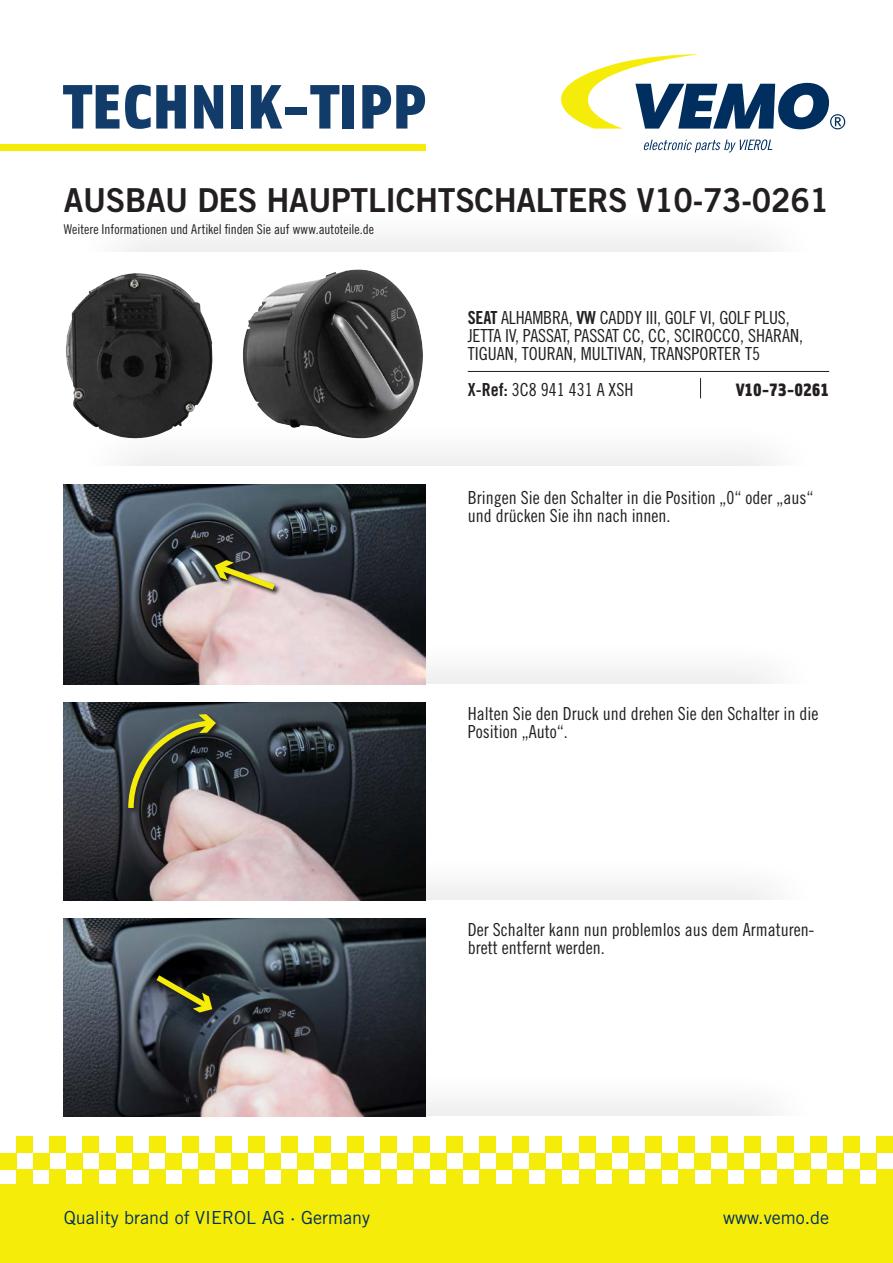
<style>
.page{position:relative;width:893px;height:1263px;background:#fff}
.page>*{position:absolute;margin:0;border:0;box-sizing:border-box;transform-origin:0 0}
.t1{font:63px "Solex Black Lining";color:#113b69;scale:1.1 1}
.t2{font:33px "Trade Gothic Bold Two";letter-spacing:-.01em;color:#231f20}
.t3{font:18px/18px "Trade Gothic Cond Eighteen";color:#231f20}
.t4{font:18px "Trade Gothic";color:#002e5e}
.t5{font:18px "Solex Black Lining";color:#231f20}
.t6{font:13.5px "Trade Gothic Cond Eighteen";color:#231f20}
.s1{font-family:"Trade Gothic Bold Cond Twenty"}
</style>
<div class="page">
<div style="left:71px;top:207px;width:753px;height:116px;background:#f9f9f9"></div>
<div style="left:33px;top:252px;width:829px;height:255px;background:#fff"></div>
<div style="left:71px;top:421px;width:753px;height:116px;background:#f8f7f8"></div>
<div style="left:33px;top:466px;width:829px;height:256px;background:#fff"></div>
<div style="left:71px;top:639px;width:753px;height:116px;background:#f9f9f9"></div>
<div style="left:33px;top:684px;width:829px;height:255px;background:#fff"></div>
<div style="left:71px;top:855px;width:753px;height:116px;background:#f9f9f9"></div>
<div style="left:33px;top:900px;width:829px;height:255px;background:#fff"></div>
<div style="left:71px;top:1071px;width:753px;height:116px;background:#f9f9f9"></div>
<div style="left:33px;top:1116px;width:829px;height:147px;background:#fff"></div>
<div style="left:0;top:1185px;width:893px;height:78px;background:#f5ec09"></div>
<div style="left:17px;top:1169px;width:16px;height:17px;background:#f5ec09"></div>
<div style="left:83px;top:1169px;width:16px;height:17px;background:#f5ec09"></div>
<div style="left:149px;top:1169px;width:16px;height:17px;background:#f5ec09"></div>
<div style="left:215px;top:1169px;width:16px;height:17px;background:#f5ec09"></div>
<div style="left:281px;top:1169px;width:17px;height:17px;background:#f5ec09"></div>
<div style="left:347px;top:1169px;width:17px;height:17px;background:#f5ec09"></div>
<div style="left:413px;top:1169px;width:17px;height:17px;background:#f5ec09"></div>
<div style="left:480px;top:1169px;width:16px;height:17px;background:#f5ec09"></div>
<div style="left:546px;top:1169px;width:16px;height:17px;background:#f5ec09"></div>
<div style="left:612px;top:1169px;width:16px;height:17px;background:#f5ec09"></div>
<div style="left:678px;top:1169px;width:16px;height:17px;background:#f5ec09"></div>
<div style="left:744px;top:1169px;width:17px;height:17px;background:#f5ec09"></div>
<div style="left:810px;top:1169px;width:17px;height:17px;background:#f5ec09"></div>
<div style="left:33px;top:1153px;width:17px;height:16px;background:#f5ec09"></div>
<div style="left:0;top:1153px;width:17px;height:16px;background:#f5ec09"></div>
<div style="left:99px;top:1153px;width:17px;height:16px;background:#f5ec09"></div>
<div style="left:165px;top:1153px;width:17px;height:16px;background:#f5ec09"></div>
<div style="left:231px;top:1153px;width:17px;height:16px;background:#f5ec09"></div>
<div style="left:298px;top:1153px;width:16px;height:16px;background:#f5ec09"></div>
<div style="left:364px;top:1153px;width:16px;height:16px;background:#f5ec09"></div>
<div style="left:430px;top:1153px;width:16px;height:16px;background:#f5ec09"></div>
<div style="left:496px;top:1153px;width:17px;height:16px;background:#f5ec09"></div>
<div style="left:562px;top:1153px;width:17px;height:16px;background:#f5ec09"></div>
<div style="left:628px;top:1153px;width:17px;height:16px;background:#f5ec09"></div>
<div style="left:694px;top:1153px;width:17px;height:16px;background:#f5ec09"></div>
<div style="left:761px;top:1153px;width:16px;height:16px;background:#f5ec09"></div>
<div style="left:66px;top:1153px;width:17px;height:16px;background:#f5ec09"></div>
<div style="left:132px;top:1153px;width:17px;height:16px;background:#f5ec09"></div>
<div style="left:198px;top:1153px;width:17px;height:16px;background:#f5ec09"></div>
<div style="left:265px;top:1153px;width:16px;height:16px;background:#f5ec09"></div>
<div style="left:331px;top:1153px;width:16px;height:16px;background:#f5ec09"></div>
<div style="left:397px;top:1153px;width:16px;height:16px;background:#f5ec09"></div>
<div style="left:463px;top:1153px;width:17px;height:16px;background:#f5ec09"></div>
<div style="left:529px;top:1153px;width:17px;height:16px;background:#f5ec09"></div>
<div style="left:595px;top:1153px;width:17px;height:16px;background:#f5ec09"></div>
<div style="left:661px;top:1153px;width:17px;height:16px;background:#f5ec09"></div>
<div style="left:728px;top:1153px;width:16px;height:16px;background:#f5ec09"></div>
<div style="left:794px;top:1153px;width:16px;height:16px;background:#f5ec09"></div>
<div style="left:50px;top:1169px;width:16px;height:17px;background:#f5ec09"></div>
<div style="left:116px;top:1169px;width:16px;height:17px;background:#f5ec09"></div>
<div style="left:182px;top:1169px;width:16px;height:17px;background:#f5ec09"></div>
<div style="left:248px;top:1169px;width:17px;height:17px;background:#f5ec09"></div>
<div style="left:314px;top:1169px;width:17px;height:17px;background:#f5ec09"></div>
<div style="left:380px;top:1169px;width:17px;height:17px;background:#f5ec09"></div>
<div style="left:446px;top:1169px;width:17px;height:17px;background:#f5ec09"></div>
<div style="left:513px;top:1169px;width:16px;height:17px;background:#f5ec09"></div>
<div style="left:579px;top:1169px;width:16px;height:17px;background:#f5ec09"></div>
<div style="left:645px;top:1169px;width:16px;height:17px;background:#f5ec09"></div>
<div style="left:711px;top:1169px;width:17px;height:17px;background:#f5ec09"></div>
<div style="left:777px;top:1169px;width:17px;height:17px;background:#f5ec09"></div>
<div style="left:50px;top:1136px;width:16px;height:17px;background:#f5ec09"></div>
<div style="left:116px;top:1136px;width:16px;height:17px;background:#f5ec09"></div>
<div style="left:182px;top:1136px;width:16px;height:17px;background:#f5ec09"></div>
<div style="left:248px;top:1136px;width:17px;height:17px;background:#f5ec09"></div>
<div style="left:314px;top:1136px;width:17px;height:17px;background:#f5ec09"></div>
<div style="left:380px;top:1136px;width:17px;height:17px;background:#f5ec09"></div>
<div style="left:446px;top:1136px;width:17px;height:17px;background:#f5ec09"></div>
<div style="left:513px;top:1136px;width:16px;height:17px;background:#f5ec09"></div>
<div style="left:579px;top:1136px;width:16px;height:17px;background:#f5ec09"></div>
<div style="left:645px;top:1136px;width:16px;height:17px;background:#f5ec09"></div>
<div style="left:711px;top:1136px;width:17px;height:17px;background:#f5ec09"></div>
<div style="left:777px;top:1136px;width:17px;height:17px;background:#f5ec09"></div>
<div style="left:17px;top:1136px;width:16px;height:17px;background:#f5ec09"></div>
<div style="left:83px;top:1136px;width:16px;height:17px;background:#f5ec09"></div>
<div style="left:149px;top:1136px;width:16px;height:17px;background:#f5ec09"></div>
<div style="left:215px;top:1136px;width:16px;height:17px;background:#f5ec09"></div>
<div style="left:281px;top:1136px;width:17px;height:17px;background:#f5ec09"></div>
<div style="left:347px;top:1136px;width:17px;height:17px;background:#f5ec09"></div>
<div style="left:413px;top:1136px;width:17px;height:17px;background:#f5ec09"></div>
<div style="left:480px;top:1136px;width:16px;height:17px;background:#f5ec09"></div>
<div style="left:546px;top:1136px;width:16px;height:17px;background:#f5ec09"></div>
<div style="left:612px;top:1136px;width:16px;height:17px;background:#f5ec09"></div>
<div style="left:678px;top:1136px;width:16px;height:17px;background:#f5ec09"></div>
<div style="left:744px;top:1136px;width:17px;height:17px;background:#f5ec09"></div>
<div style="left:810px;top:1136px;width:17px;height:17px;background:#f5ec09"></div>
<div style="left:827px;top:1153px;width:16px;height:16px;background:#f5ec09"></div>
<div style="left:860px;top:1153px;width:16px;height:16px;background:#f5ec09"></div>
<div style="left:843px;top:1169px;width:17px;height:17px;background:#f5ec09"></div>
<div style="left:876px;top:1169px;width:17px;height:17px;background:#f5ec09"></div>
<div style="left:843px;top:1136px;width:17px;height:17px;background:#f5ec09"></div>
<div style="left:876px;top:1136px;width:17px;height:17px;background:#f5ec09"></div>
<svg style="left:561px;top:54px;width:284px;height:75px"></svg>
<svg style="left:643px;top:139px;width:129px;height:13px"></svg>
<hr style="left:468px;top:371px;width:361px;height:1px;background:#231f20">
<svg style="left:700px;top:378px;width:1px;height:20px"></svg>
<div style="left:0;top:144px;width:425px;height:6px;background:#f5ec09"></div>
<img style="left:243px;top:269px;width:180px;height:169px">
<img style="left:66px;top:273px;width:147px;height:166px">
<img style="left:64px;top:485px;width:361px;height:199px">
<svg style="left:214px;top:559px;width:67px;height:37px"></svg>
<svg style="left:213px;top:560px;width:68px;height:34px;background:#999068"></svg>
<img style="left:64px;top:918px;width:361px;height:198px">
<svg style="left:156px;top:974px;width:63px;height:45px"></svg>
<svg style="left:150px;top:970px;width:64px;height:43px;background:#46492c"></svg>
<img style="left:64px;top:702px;width:361px;height:198px">
<svg style="left:127px;top:712px;width:96px;height:104px"></svg>
<svg style="left:125px;top:714px;width:91px;height:99px;background:#5b5f50"></svg>
<h1 class="t1" style="left:64px;top:63px;width:331px">TECHNIK-TIPP</h1>
<h2 class="t2" style="left:64px;top:180px;width:767px">AUSBAU DES HAUPTLICHTSCHALTERS V10-73-0261</h2>
<p class="t6" style="left:64px;top:221px;width:312px">Weitere Informationen und Artikel finden Sie auf www.autoteile.de</p>
<p class="t3" style="left:468px;top:308px;width:337px"><span class="s1">SEAT</span> ALHAMBRA, <span class="s1">VW</span> CADDY III, GOLF VI, GOLF PLUS,<br>JETTA IV, PASSAT, PASSAT CC, CC, SCIROCCO, SHARAN,<br>TIGUAN, TOURAN, MULTIVAN, TRANSPORTER T5</p>
<p class="t3" style="left:468px;top:380px;width:167px"><span class="s1">X-Ref:</span> 3C8 941 431 A XSH</p>
<p class="t5" style="left:736px;top:377px;width:94px">V10-73-0261</p>
<p class="t3" style="left:468px;top:488px;width:347px">Bringen Sie den Schalter in die Position „0“ oder „aus“ und drücken Sie ihn nach innen.</p>
<p class="t3" style="left:468px;top:704px;width:352px">Halten Sie den Druck und drehen Sie den Schalter in die<br>Position „Auto“.</p>
<p class="t3" style="left:468px;top:920px;width:348px">Der Schalter kann nun problemlos aus dem Armaturen&shy;brett entfernt werden.</p>
<p class="t4" style="left:64px;top:1207px;width:308px">Quality brand of VIEROL AG · Germany</p>
<p class="t4" style="left:723px;top:1207px;width:108px">www.vemo.de</p>
</div>
